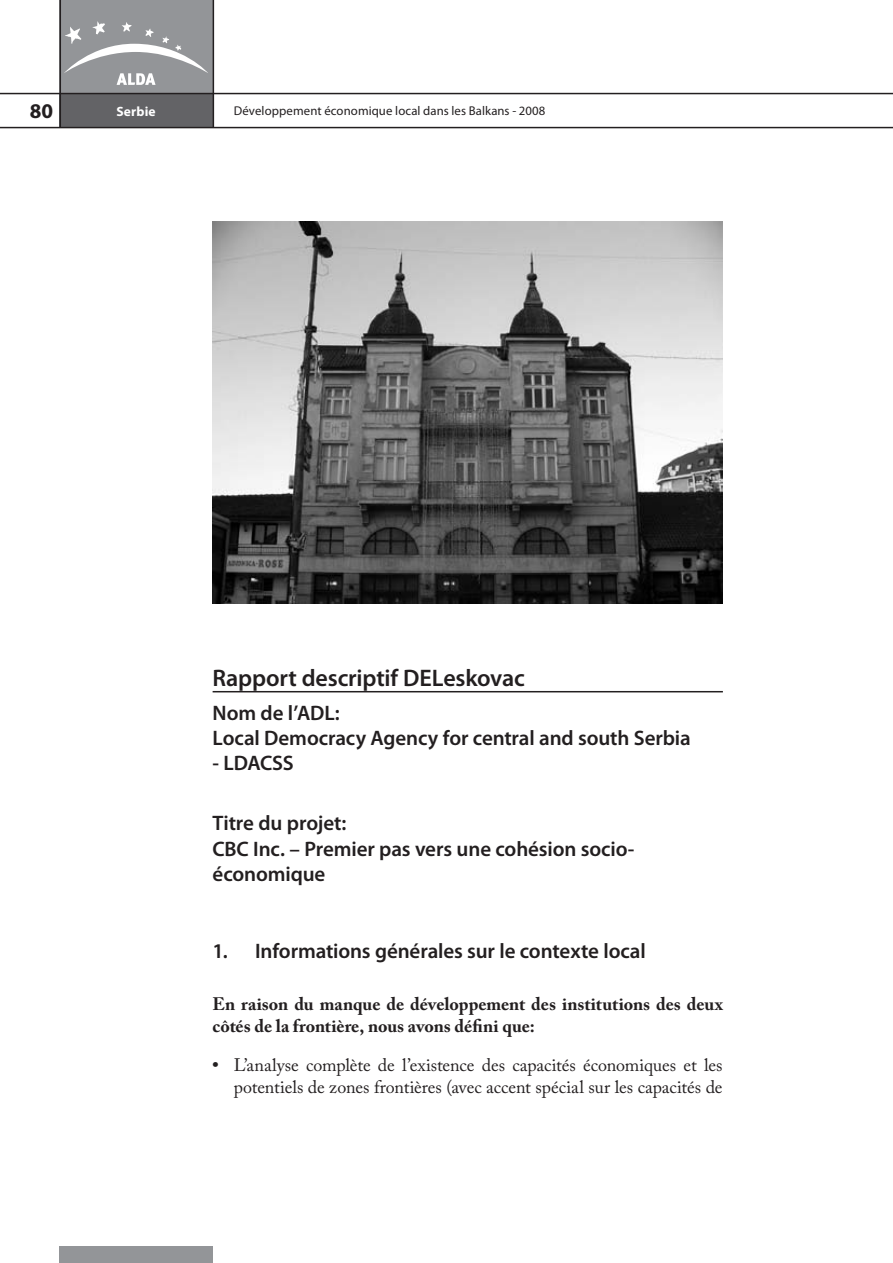
<style>
.page{position:relative;width:893px;height:1263px;background:#fff}
.page>*{position:absolute;margin:0;border:0;box-sizing:border-box;transform-origin:0 0}
.titoli_capitolo{font:600 24px "Myriad Pro";letter-spacing:-.005em;color:#231f20}
.titoli_paragrafo{font:600 21px/25.3px "Myriad Pro";letter-spacing:-.005em;color:#231f20}
.t1{font:700 21px "Myriad Pro";color:#231f20}
.corpo_testo_rientri{font:18px/21.9px "Adobe Caslon Pro";letter-spacing:-.005em;color:#231f20;text-align:right}
.corpo_testo{font:700 18px/21.9px "Adobe Caslon Pro";letter-spacing:-.005em;color:#231f20}
.t2{font:700 13.5px "Myriad Pro";letter-spacing:.01em;color:#fff}
.t3{font:12.75px "Myriad Pro";letter-spacing:.01em;color:#231f20}
.s1{font-weight:700}
</style>
<div class="page">
<hr style="left:213px;top:691px;width:510px;height:1px;background:#231f20">
<div style="left:60px;top:94px;width:153px;height:34px;background:#636366"></div>
<div style="left:60px;top:0;width:153px;height:94px;background:#939598"></div>
<svg style="left:64px;top:21px;width:144px;height:64px"></svg>
<div style="left:60px;top:1246px;width:153px;height:17px;background:#939598"></div>
<hr style="left:60px;top:0;width:1px;height:128px;background:#231f20">
<hr style="left:213px;top:0;width:1px;height:128px;background:#231f20">
<hr style="left:0;top:93px;width:893px;height:1px;background:#231f20">
<hr style="left:0;top:127px;width:893px;height:1px;background:#231f20">
<img style="left:213px;top:221px;width:510px;height:383px">
<p class="t1" style="left:30px;top:98px;width:25px">80</p>
<p class="t2" style="left:117px;top:102px;width:41px">Serbie</p>
<p class="t3" style="left:234px;top:103px;width:313px">Développement économique local dans les Balkans - 2008</p>
<p class="titoli_capitolo" style="left:213px;top:662px;width:314px">Rapport descriptif DELeskovac</p>
<p class="titoli_paragrafo" style="left:213px;top:699px;width:129px">Nom de l’ADL:</p>
<p class="titoli_paragrafo" style="left:213px;top:725px;width:480px">Local Democracy Agency for central and south Serbia</p>
<p class="titoli_paragrafo" style="left:213px;top:750px;width:83px">- LDACSS</p>
<p class="titoli_paragrafo" style="left:213px;top:810px;width:135px">Titre du projet:</p>
<p class="titoli_paragrafo" style="left:213px;top:835px;width:423px">CBC Inc. – Premier pas vers une cohésion socio&shy;économique</p>
<p class="titoli_paragrafo" style="left:213px;top:938px;width:435px">1. Informations générales sur le contexte local</p>
<p class="corpo_testo" style="left:213px;top:993px;width:512px">En raison du manque de développement des institutions des deux côtés de la frontière, nous avons défini que:</p>
<p class="corpo_testo_rientri" style="left:213px;top:1054px;width:512px"><span class="s1">•</span> L’analyse complète de l’existence des capacités économiques et les potentiels de zones frontières (avec accent spécial sur les capacités de</p>
</div>
